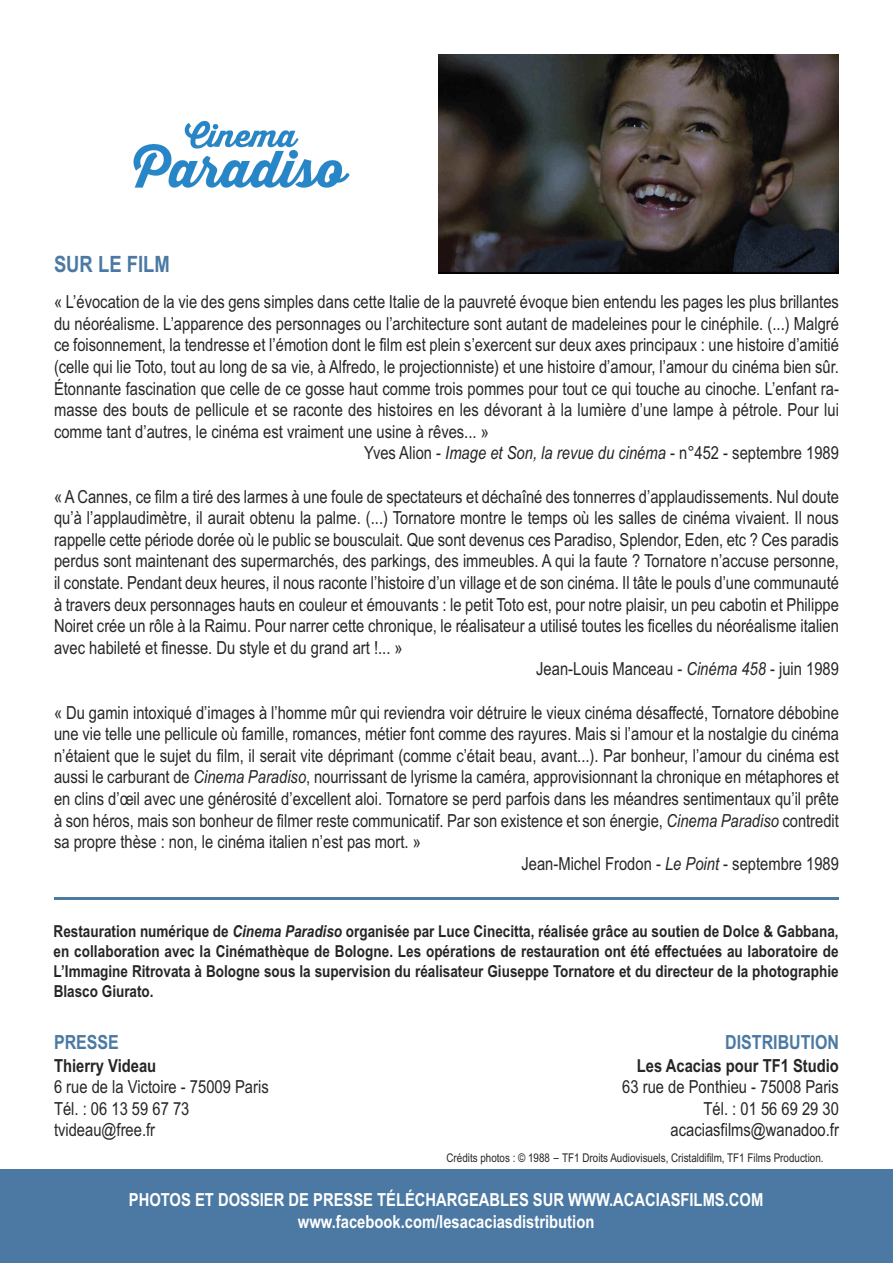
<style>
.page{position:relative;width:893px;height:1263px;background:#fff}
.page>*{position:absolute;margin:0;border:0;box-sizing:border-box;transform-origin:0 0}
.t1{font:700 22.5px "Arial Narrow";color:#4b79a3}
.t2{font:700 19.5px "Arial Narrow";color:#4b79a3}
.t3{font:18px/21.6px "Arial Narrow";color:#272526}
.t4{font:700 18px/22.4px "Arial Narrow";color:#fff;text-align:center}
.t5{font:700 18px "Arial Narrow";color:#272526}
.t6{font:700 16.5px/19.8px "Arial Narrow";color:#272526;text-align:justify}
.t7{font:12px "Arial Narrow";color:#272526}
.s1{font-style:italic}
.s2{font-family:"Lucida Grande"}
</style>
<div class="page">
<div style="left:0;top:1252px;width:893px;height:11px;background:#4b79a3"></div>
<div style="left:0;top:1169px;width:893px;height:85px;background:#4b79a3"></div>
<img style="left:133px;top:120px;width:217px;height:68px">
<img style="left:438px;top:54px;width:401px;height:219px">
<hr style="left:54px;top:898px;width:785px;height:2px;background:#4b79a3">
<p class="t1" style="left:54px;top:251px;width:117px">SUR LE FILM</p>
<p class="t3" style="left:54px;top:291px;width:786px">« L’évocation de la vie des gens simples dans cette Italie de la pauvreté évoque bien entendu les pages les plus brillantes</p>
<p class="t3" style="left:54px;top:313px;width:786px">du néoréalisme. L’apparence des personnages ou l’architecture sont autant de madeleines pour le cinéphile. (...) Malgré</p>
<p class="t3" style="left:54px;top:334px;width:786px">ce foisonnement, la tendresse et l’émotion dont le film est plein s’exercent sur deux axes principaux : une histoire d’amitié</p>
<p class="t3" style="left:54px;top:356px;width:786px">(celle qui lie Toto, tout au long de sa vie, à Alfredo, le projectionniste) et une histoire d’amour, l’amour du cinéma bien sûr.</p>
<p class="t3" style="left:54px;top:377px;width:786px">Étonnante fascination que celle de ce gosse haut comme trois pommes pour tout ce qui touche au cinoche. L’enfant ra-</p>
<p class="t3" style="left:54px;top:399px;width:786px">masse des bouts de pellicule et se raconte des histoires en les dévorant à la lumière d’une lampe à pétrole. Pour lui</p>
<p class="t3" style="left:54px;top:421px;width:436px">comme tant d’autres, le cinéma est vraiment une usine à rêves... »</p>
<p class="t3" style="left:364px;top:442px;width:476px">Yves Alion - <span class="s1">Image et Son, la revue du cinéma</span> - n°452 - septembre 1989</p>
<p class="t3" style="left:54px;top:485px;width:786px">« ACannes, ce film a tiré des larmes à une foule de spectateurs et déchaîné des tonnerres d’applaudissements. Nul doute</p>
<p class="t3" style="left:54px;top:507px;width:786px">qu’à l’applaudimètre, il aurait obtenu la palme. (...) Tornatore montre le temps où les salles de cinéma vivaient. Il nous</p>
<p class="t3" style="left:54px;top:529px;width:786px">rappelle cette période dorée où le public se bousculait. Que sont devenus ces Paradiso, Splendor, Eden, etc ? Ces paradis</p>
<p class="t3" style="left:54px;top:550px;width:786px">perdus sont maintenant des supermarchés, des parkings, des immeubles. A qui la faute ? Tornatore n’accuse personne,</p>
<p class="t3" style="left:54px;top:572px;width:786px">il constate. Pendant deux heures, il nous raconte l’histoire d’un village et de son cinéma. Il tâte le pouls d’une communauté</p>
<p class="t3" style="left:54px;top:593px;width:786px">à travers deux personnages hauts en couleur et émouvants : le petit Toto est, pour notre plaisir, un peu cabotin et Philippe</p>
<p class="t3" style="left:54px;top:615px;width:786px">Noiret crée un rôle à la Raimu. Pour narrer cette chronique, le réalisateur a utilisé toutes les ficelles du néoréalisme italien</p>
<p class="t3" style="left:54px;top:637px;width:350px">avec habileté et finesse. Du style et du grand art !... »</p>
<p class="t3" style="left:536px;top:658px;width:304px">Jean-Louis Manceau - <span class="s1">Cinéma 458</span> - juin 1989</p>
<p class="t3" style="left:54px;top:701px;width:786px">« Du gamin intoxiqué d’images à l’homme mûr qui reviendra voir détruire le vieux cinéma désaffecté, Tornatore débobine</p>
<p class="t3" style="left:54px;top:723px;width:786px">une vie telle une pellicule où famille, romances, métier font comme des rayures. Mais si l’amour et la nostalgie du cinéma</p>
<p class="t3" style="left:54px;top:745px;width:786px">n’étaient que le sujet du film, il serait vite déprimant (comme c’était beau, avant...). Par bonheur, l’amour du cinéma est</p>
<p class="t3" style="left:54px;top:766px;width:786px">aussi le carburant de <span class="s1">Cinema Paradiso</span>, nourrissant de lyrisme la caméra, approvisionnant la chronique en métaphores et</p>
<p class="t3" style="left:54px;top:788px;width:786px">en clins d’œil avec une générosité d’excellent aloi. Tornatore se perd parfois dans les méandres sentimentaux qu’il prête</p>
<p class="t3" style="left:54px;top:809px;width:786px">à son héros, mais son bonheur de filmer reste communicatif. Par son existence et son énergie, <span class="s1">Cinema Paradiso</span> contredit</p>
<p class="t3" style="left:54px;top:831px;width:368px">sa propre thèse : non, le cinéma italien n’est pas mort. »</p>
<p class="t3" style="left:521px;top:853px;width:319px">Jean-Michel Frodon - <span class="s1">Le Point</span> - septembre 1989</p>
<p class="t6" style="left:54px;top:922px;width:786px">Restauration numérique de <span class="s1">Cinema Paradiso</span> organisée par Luce Cinecitta, réalisée grâce au soutien de Dolce &amp; Gabbana, en collaboration avec la Cinémathèque de Bologne. Les opérations de restauration ont été effectuées au laboratoire de L’Immagine Ritrovata à Bologne sous la supervision du réalisateur Giuseppe Tornatore et du directeur de la photographie Blasco Giurato.</p>
<p class="t2" style="left:54px;top:1031px;width:66px">PRESSE</p>
<p class="t5" style="left:54px;top:1055px;width:104px">Thierry Videau</p>
<p class="t3" style="left:54px;top:1076px;width:216px">6 rue de la Victoire - 75009 Paris<br>Tél. : 06 13 59 67 73 tvideau@free.fr</p>
<p class="t2" style="left:725px;top:1031px;width:115px">DISTRIBUTION</p>
<p class="t5" style="left:637px;top:1055px;width:204px">Les Acacias pour TF1 Studio</p>
<p class="t3" style="left:622px;top:1076px;width:218px;text-align:right">63 rue de Ponthieu - 75008 Paris<br>Tél. : 01 56 69 29 30 acaciasfilms@wanadoo.fr</p>
<p class="t7" style="left:446px;top:1151px;width:379px">Crédits photos : © 1988 <span class="s2">-</span> TF1 Droits Audiovisuels, Cristaldifilm, TF1 Films Production.</p>
<p class="t4" style="left:129px;top:1188px;width:636px">PHOTOS ET DOSSIER DE PRESSE TÉLÉCHARGEABLES SUR WWW.ACACIASFILMS.COM www.facebook.com/lesacaciasdistribution</p>
</div>
